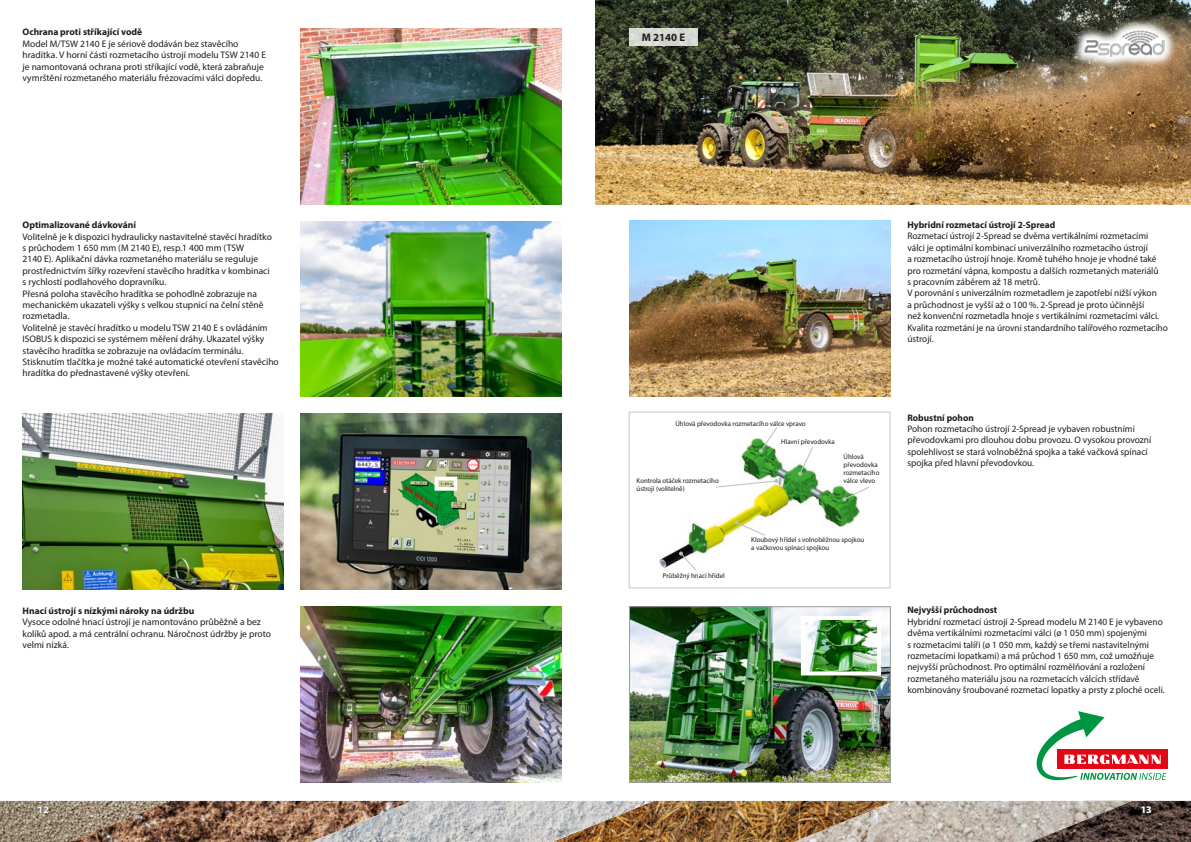
<style>
.page{position:relative;width:1191px;height:842px;background:#fff}
.page>*{position:absolute;margin:0;border:0;box-sizing:border-box;transform-origin:0 0}
.t1{font:700 11px "Myriad Pro";color:#1d1d1b}
.t2{font:700 10px "Myriad Pro";color:#fff}
.t3{font:9.5px/11.4px "Myriad Pro";color:#1d1d1b}
.t4{font:700 9.5px "Myriad Pro";color:#1d1d1b}
.t5{font:7px/8px "Myriad Pro";color:#1d1d1b}
</style>
<div class="page">
<img style="left:1133px;top:801px;width:58px;height:41px">
<img style="left:895px;top:801px;width:238px;height:41px">
<img style="left:653px;top:801px;width:242px;height:41px">
<img style="left:412px;top:801px;width:241px;height:41px">
<img style="left:171px;top:801px;width:241px;height:41px">
<img style="left:0;top:801px;width:171px;height:41px">
<svg style="left:39px;top:806px;width:10px;height:7px"></svg>
<img style="left:595px;top:0;width:596px;height:204px">
<img style="left:300px;top:414px;width:261px;height:176px">
<img style="left:23px;top:414px;width:260px;height:176px">
<img style="left:300px;top:221px;width:261px;height:176px">
<img style="left:300px;top:28px;width:261px;height:176px">
<img style="left:629px;top:221px;width:261px;height:175px">
<img style="left:631px;top:608px;width:257px;height:173px">
<div style="left:629px;top:606px;width:261px;height:177px;border:1px solid #9d9d9d"></div>
<img style="left:300px;top:607px;width:261px;height:176px">
<svg style="left:1139px;top:803px;width:15px;height:13px"></svg>
<img style="left:659px;top:437px;width:200px;height:131px">
<div style="left:629px;top:412px;width:261px;height:176px;border:1px solid #c7c7c6"></div>
<img style="left:806px;top:621px;width:70px;height:49px">
<div style="left:801px;top:616px;width:80px;height:59px;border:4px solid #fff"></div>
<svg style="left:1071px;top:18px;width:106px;height:52px;background:#918775"></svg>
<img style="left:1084px;top:30px;width:80px;height:27px">
<svg style="left:1036px;top:711px;width:130px;height:69px"></svg>
<div style="left:629px;top:28px;width:68px;height:17px;background:#d5d7d3"></div>
<svg style="left:759px;top:427px;width:19px;height:26px"></svg>
<svg style="left:798px;top:446px;width:16px;height:30px"></svg>
<svg style="left:842px;top:486px;width:28px;height:15px"></svg>
<svg style="left:715px;top:479px;width:63px;height:9px"></svg>
<svg style="left:734px;top:520px;width:32px;height:17px"></svg>
<svg style="left:679px;top:551px;width:18px;height:20px"></svg>
<div style="left:434px;top:477px;width:23px;height:14px;border:3px solid #fff"></div>
<p class="t4" style="left:23px;top:26px;width:121px">Ochrana proti stříkající vodě</p>
<p class="t3" style="left:23px;top:38px;width:245px">Model M/TSW 2140 E je sériově dodáván bez stavěcího hradítka. V horní části rozmetacího ústrojí modelu TSW 2140 E je namontovaná ochrana proti stříkající vodě, která zabraňuje vymrštění rozmetaného materiálu frézovacími válci dopředu.</p>
<p class="t4" style="left:23px;top:219px;width:115px">Optimalizované dávkování</p>
<p class="t3" style="left:23px;top:231px;width:258px">Volitelně je k dispozici hydraulicky nastavitelné stavěcí hradítko<br>s průchodem 1 650 mm (M 2140 E), resp.1 400 mm (TSW<br>2140 E). Aplikační dávka rozmetaného materiálu se reguluje prostřednictvím šířky rozevření stavěcího hradítka v kombinaci<br>s rychlostí podlahového dopravníku.<br>Přesná poloha stavěcího hradítka se pohodlně zobrazuje na mechanickém ukazateli výšky s velkou stupnicí na čelní stěně rozmetadla.<br>Volitelně je stavěcí hradítko u modelu TSW 2140 E s ovládáním ISOBUS k dispozici se systémem měření dráhy. Ukazatel výšky stavěcího hradítka se zobrazuje na ovládacím terminálu.<br>Stisknutím tlačítka je možné také automatické otevření stavěcího hradítka do přednastavené výšky otevření.</p>
<p class="t4" style="left:23px;top:604px;width:173px">Hnací ústrojí s nízkými nároky na údržbu</p>
<p class="t3" style="left:23px;top:616px;width:250px">Vysoce odolné hnací ústrojí je namontováno průběžně a bez kolíků apod. a má centrální ochranu. Náročnost údržby je proto velmi nízká.</p>
<p class="t2" style="left:38px;top:803px;width:13px">12</p>
<p class="t1" style="left:642px;top:30px;width:45px">M 2140 E</p>
<p class="t5" style="left:675px;top:420px;width:132px">Úhlová převodovka rozmetacího válce vpravo</p>
<p class="t5" style="left:636px;top:476px;width:84px">Kontrola otáček rozmetacího ústrojí (volitelně)</p>
<p class="t5" style="left:663px;top:572px;width:63px">Průběžný hnací hřídel</p>
<p class="t5" style="left:781px;top:438px;width:55px">Hlavní převodovka</p>
<p class="t5" style="left:843px;top:453px;width:37px">Úhlová převodovka rozmetacího válce vlevo</p>
<p class="t5" style="left:751px;top:536px;width:114px">Kloubový hřídel s volnoběžnou spojkou a vačkovou spínací spojkou</p>
<p class="t4" style="left:907px;top:219px;width:149px">Hybridní rozmetací ústrojí 2-Spread</p>
<p class="t3" style="left:907px;top:230px;width:262px">Rozmetací ústrojí 2-Spread se dvěma vertikálními rozmetacími válci je optimální kombinací univerzálního rozmetacího ústrojí<br>a rozmetacího ústrojí hnoje. Kromě tuhého hnoje je vhodné také pro rozmetání vápna, kompostu a dalších rozmetaných materiálů<br>s pracovním záběrem až 18 metrů.<br>V porovnání s univerzálním rozmetadlem je zapotřebí nižší výkon<br>a průchodnost je vyšší až o 100 %. 2-Spread je proto účinnější<br>než konvenční rozmetadla hnoje s vertikálními rozmetacími válci.<br>Kvalita rozmetání je na úrovni standardního talířového rozmetacího ústrojí.</p>
<p class="t4" style="left:907px;top:411px;width:68px">Robustní pohon</p>
<p class="t3" style="left:907px;top:423px;width:245px">Pohon rozmetacího ústrojí 2-Spread je vybaven robustními převodovkami pro dlouhou dobu provozu. O vysokou provozní spolehlivost se stará volnoběžná spojka a také vačková spínací spojka před hlavní převodovkou.</p>
<p class="t4" style="left:907px;top:604px;width:91px">Nejvyšší průchodnost</p>
<p class="t3" style="left:907px;top:616px;width:259px">Hybridní rozmetací ústrojí 2-Spread modelu M 2140 E je vybaveno dvěma vertikálními rozmetacími válci (ø 1 050 mm) spojenými<br>s rozmetacími talíři (ø 1 050 mm, každý se třemi nastavitelnými rozmetacími lopatkami) a má průchod 1 650 mm, což umožňuje nejvyšší průchodnost. Pro optimální rozmělňování a rozložení rozmetaného materiálu jsou na rozmetacích válcích střídavě kombinovány šroubované rozmetací lopatky a prsty z ploché oceli.</p>
<p class="t2" style="left:1140px;top:803px;width:13px">13</p>
</div>
